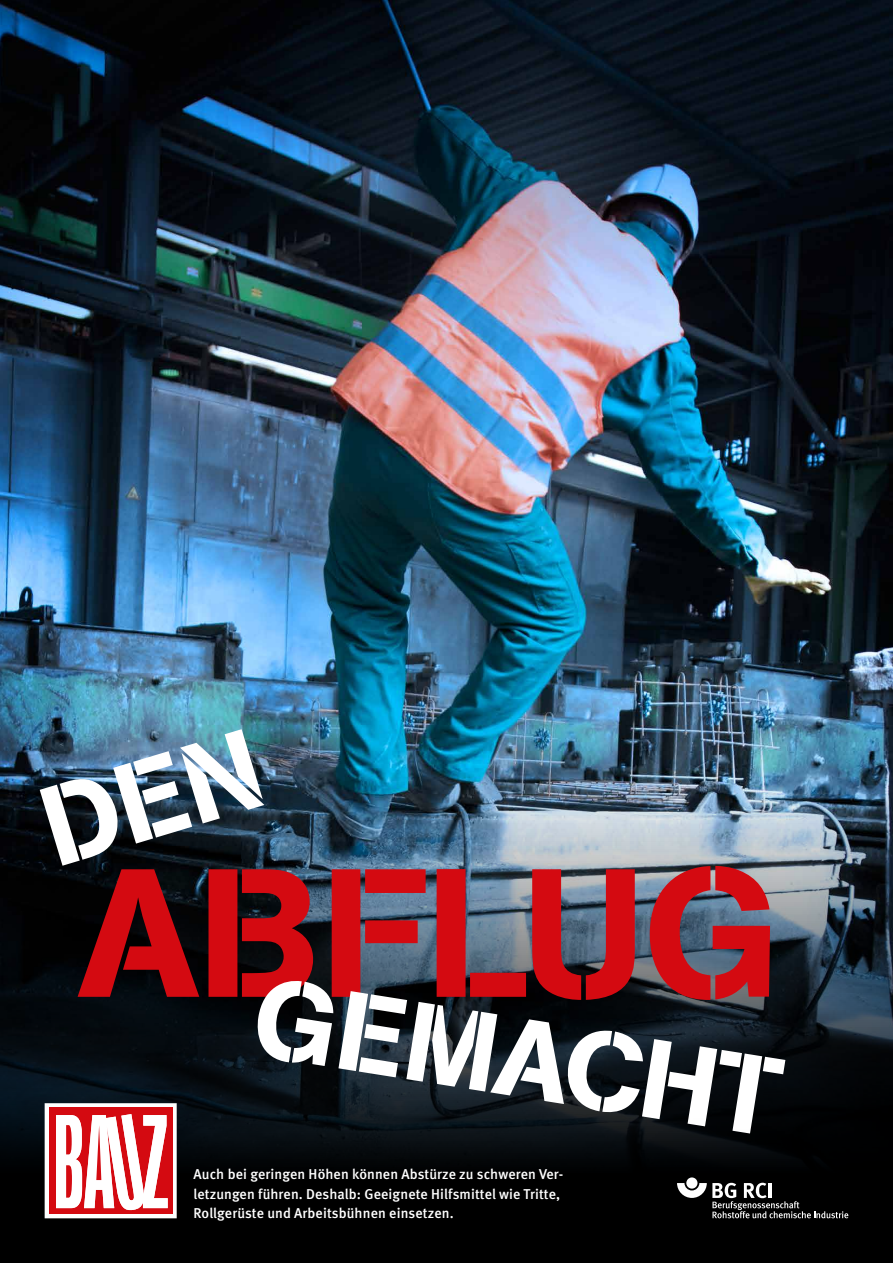
<style>
.page{position:relative;width:893px;height:1263px;background:#fff}
.page>*{position:absolute;margin:0;border:0;box-sizing:border-box;transform-origin:0 0}
.t1{font:180.6px "AG Book Stencil";letter-spacing:-.005em;color:#d40a11}
.t2{font:110.7px "AG Book Stencil";color:#fff}
.t3{font:500 14.25px/19.5px "DGUV Meta";letter-spacing:.01em;color:#fff}
</style>
<div class="page">
<img style="left:0;top:0;width:893px;height:781px">
<svg style="left:0;top:781px;width:893px;height:482px;background:#253039"></svg>
<svg style="left:45px;top:1103px;width:132px;height:115px"></svg>
<div style="left:49px;top:1107px;width:123px;height:107px;background:#d40a11"></div>
<svg style="left:56px;top:1114px;width:112px;height:97px"></svg>
<div style="left:608px;top:1104px;width:285px;height:159px;background:#000"></div>
<div style="left:686px;top:1177px;width:11px;height:11px;background:#fff;border-radius:50%"></div>
<svg style="left:677px;top:1183px;width:171px;height:35px"></svg>
<img style="left:40px;top:729px;width:224px;height:137px">
<h1 class="t1" style="left:79px;top:825px;width:702px">ABFLUG</h1>
<h2 class="t2" style="left:265px;top:950px;width:533px;rotate:9deg">GEMACHT</h2>
<p class="t3" style="left:193px;top:1165px;width:371px">Auch bei geringen Höhen können Abstürze zu schweren Ver&shy;letzungen führen. Deshalb: Geeignete Hilfsmittel wie Tritte,<br>Rollgerüste und Arbeitsbühnen einsetzen.</p>
</div>
